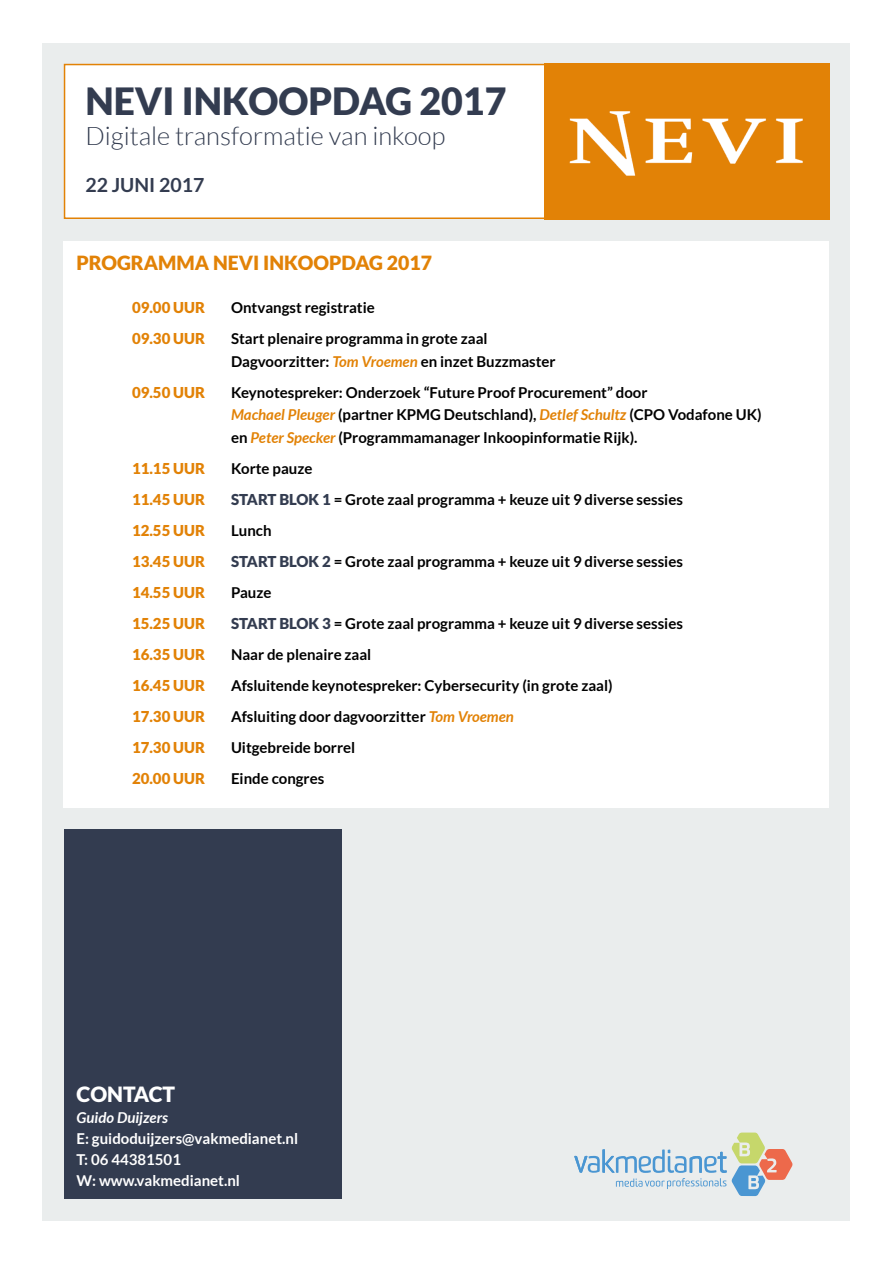
<style>
.page{position:relative;width:893px;height:1263px;background:#fff}
.page>*{position:absolute;margin:0;border:0;box-sizing:border-box;transform-origin:0 0}
.t1{font:900 37.5px "Lato";color:#333c50}
.t2{font:300 25.5px "Lato";color:#333c50}
.t3{font:900 21px "Lato";color:#fff}
.t4{font:900 19.5px "Lato";color:#e28206}
.t5{font:700 19.5px "Lato";color:#333c50}
.t6{font:700 15px/22.5px "Lato";color:#000}
.t7{font:900 15px "Lato";color:#e28206}
.t8{font:700 15px/21px "Lato";color:#fff}
.t9{font:italic 700 15px "Lato";color:#fff}
.s1{font-style:italic;color:#e28206}
.s2{font-weight:900;color:#333c50}
</style>
<div class="page">
<div style="left:43px;top:43px;width:807px;height:1177px;background:#eaeded"></div>
<div style="left:64px;top:64px;width:765px;height:155px;background:#fff;border:2px solid #e28206"></div>
<img style="left:544px;top:64px;width:285px;height:155px">
<div style="left:64px;top:241px;width:765px;height:567px;background:#fff"></div>
<div style="left:64px;top:829px;width:277px;height:370px;background:#333c50"></div>
<svg style="left:574px;top:1132px;width:219px;height:64px"></svg>
<h1 class="t1" style="left:85px;top:79px;width:423px">NEVI INKOOPDAG 2017</h1>
<h2 class="t2" style="left:85px;top:123px;width:361px">Digitale transformatie van inkoop</h2>
<h3 class="t5" style="left:85px;top:174px;width:120px">22 JUNI 2017</h3>
<h3 class="t4" style="left:77px;top:251px;width:357px">PROGRAMMA NEVI INKOOPDAG 2017</h3>
<p class="t7" style="left:132px;top:299px;width:74px">09.00 UUR</p>
<p class="t6" style="left:231px;top:296px;width:145px">Ontvangst registratie</p>
<p class="t7" style="left:132px;top:330px;width:74px">09.30 UUR</p>
<p class="t6" style="left:231px;top:327px;width:326px">Start plenaire programma in grote zaal<br>Dagvoorzitter: <span class="s1">Tom Vroemen</span> en inzet Buzzmaster</p>
<p class="t7" style="left:132px;top:383px;width:74px">09.50 UUR</p>
<p class="t6" style="left:231px;top:381px;width:532px">Keynotespreker: Onderzoek “Future Proof Procurement” door<br><span class="s1">Machael Pleuger</span> (partner KPMG Deutschland), <span class="s1">Detlef Schultz</span> (CPO Vodafone UK) en <span class="s1">Peter Specker</span> (Programmamanager Inkoopinformatie Rijk).</p>
<p class="t7" style="left:132px;top:459px;width:74px">11.15 UUR</p>
<p class="t6" style="left:231px;top:457px;width:83px">Korte pauze</p>
<p class="t7" style="left:132px;top:490px;width:74px">11.45 UUR</p>
<p class="t6" style="left:231px;top:488px;width:453px"><span class="s2">START BLOK 1</span> = Grote zaal programma + keuze uit 9 diverse sessies</p>
<p class="t7" style="left:132px;top:521px;width:74px">12.55 UUR</p>
<p class="t6" style="left:231px;top:519px;width:42px">Lunch</p>
<p class="t7" style="left:132px;top:553px;width:74px">13.45 UUR</p>
<p class="t6" style="left:231px;top:550px;width:453px"><span class="s2">START BLOK 2</span> = Grote zaal programma + keuze uit 9 diverse sessies</p>
<p class="t7" style="left:132px;top:584px;width:74px">14.55 UUR</p>
<p class="t6" style="left:231px;top:581px;width:42px">Pauze</p>
<p class="t7" style="left:132px;top:615px;width:74px">15.25 UUR</p>
<p class="t6" style="left:231px;top:612px;width:453px"><span class="s2">START BLOK 3</span> = Grote zaal programma + keuze uit 9 diverse sessies</p>
<p class="t7" style="left:132px;top:646px;width:74px">16.35 UUR</p>
<p class="t6" style="left:231px;top:643px;width:142px">Naar de plenaire zaal</p>
<p class="t7" style="left:132px;top:677px;width:74px">16.45 UUR</p>
<p class="t6" style="left:231px;top:674px;width:383px">Afsluitende keynotespreker: Cybersecurity (in grote zaal)</p>
<p class="t7" style="left:132px;top:708px;width:74px">17.30 UUR</p>
<p class="t6" style="left:231px;top:705px;width:284px">Afsluiting door dagvoorzitter <span class="s1">Tom Vroemen</span></p>
<p class="t7" style="left:132px;top:739px;width:74px">17.30 UUR</p>
<p class="t6" style="left:231px;top:736px;width:126px">Uitgebreide borrel</p>
<p class="t7" style="left:132px;top:770px;width:74px">20.00 UUR</p>
<p class="t6" style="left:231px;top:767px;width:95px">Einde congres</p>
<h3 class="t3" style="left:77px;top:1082px;width:100px">CONTACT</h3>
<p class="t9" style="left:77px;top:1109px;width:93px">Guido Duijzers</p>
<p class="t8" style="left:77px;top:1128px;width:223px">E: guidoduijzers@vakmedianet.nl<br>T: 06 44381501<br>W: www.vakmedianet.nl</p>
</div>
